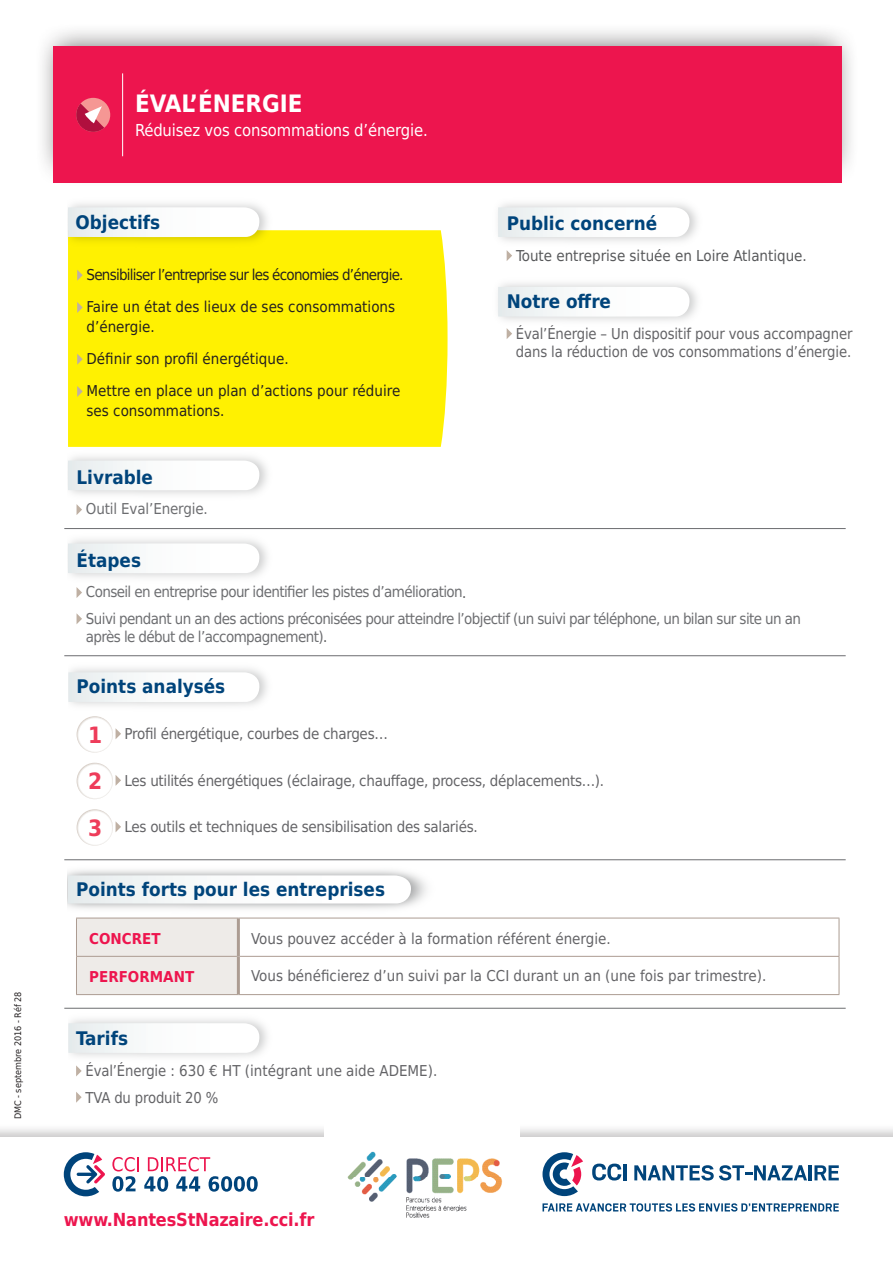
<style>
.page{position:relative;width:893px;height:1263px;background:#fff}
.page>*{position:absolute;margin:0;border:0;box-sizing:border-box;transform-origin:0 0}
.t1{font:700 24px "DejaVu Sans Condensed";color:#fff}
.t2{font:700 18.75px "DejaVu Sans Condensed";color:#00447b}
.t3{font:700 18px "DejaVu Sans Condensed";letter-spacing:-.01em;color:#ed154e}
.t4{font:16.5px "DejaVu Sans Condensed";letter-spacing:-.01em;color:#fff}
.t5{font:15px/26.2px "DejaVu Sans Condensed";letter-spacing:-.01em;color:#636366}
.t6{font:15px/26.2px "DejaVu Sans Condensed";letter-spacing:-.04em;color:#6c6d70}
.t7{font:15px/32.2px "DejaVu Sans Condensed";color:#231f20}
.t8{font:15px/32.2px "DejaVu Sans Condensed";letter-spacing:-.05em;color:#231f20}
.t9{font:15px "DejaVu Sans Condensed";color:#57585a}
.t10{font:15px "DejaVu Sans Condensed";letter-spacing:-.01em;color:#6c6d70}
.t11{font:700 15px "DejaVu Sans Condensed";color:#ed154e}
.t12{font:9px "DejaVu Sans Condensed";color:#231f20}
.s1{color:#57585a}
.s2{font-weight:700;font-size:22.5px;color:#ee3c5a}
</style>
<div class="page">
<div style="left:34px;top:23px;width:825px;height:165px;background:#231f20;opacity:.67"></div>
<div style="left:53px;top:47px;width:789px;height:136px;background:#ed154e"></div>
<div style="left:68px;top:230px;width:380px;height:217px;background:#fff101"></div>
<img style="left:68px;top:203px;width:209px;height:47px">
<svg style="left:68px;top:207px;width:192px;height:30px"></svg>
<svg style="left:498px;top:207px;width:192px;height:30px"></svg>
<svg style="left:498px;top:287px;width:192px;height:30px"></svg>
<div style="left:0;top:1124px;width:893px;height:139px;background:#231f20;opacity:.25"></div>
<div style="left:0;top:1137px;width:893px;height:126px;background:#fff"></div>
<svg style="left:592px;top:1163px;width:29px;height:17px"></svg>
<hr style="left:623px;top:1164px;width:4px;height:16px;background:#00447b">
<svg style="left:634px;top:1165px;width:173px;height:15px"></svg>
<hr style="left:809px;top:1165px;width:3px;height:15px;background:#00447b">
<svg style="left:814px;top:1165px;width:25px;height:15px"></svg>
<svg style="left:542px;top:1152px;width:41px;height:44px"></svg>
<svg style="left:542px;top:1203px;width:297px;height:8px"></svg>
<svg style="left:112px;top:1157px;width:146px;height:35px"></svg>
<svg style="left:64px;top:1152px;width:41px;height:44px"></svg>
<div style="left:76px;top:98px;width:34px;height:34px;background:#f59794;border-radius:50%"></div>
<svg style="left:76px;top:104px;width:28px;height:28px"></svg>
<svg style="left:68px;top:875px;width:344px;height:29px"></svg>
<hr style="left:122px;top:73px;width:1px;height:83px;background:#fff">
<svg style="left:77px;top:270px;width:6px;height:11px"></svg>
<svg style="left:77px;top:302px;width:6px;height:11px"></svg>
<svg style="left:77px;top:354px;width:6px;height:11px"></svg>
<svg style="left:77px;top:386px;width:6px;height:11px"></svg>
<svg style="left:68px;top:672px;width:192px;height:30px"></svg>
<svg style="left:68px;top:1023px;width:192px;height:30px"></svg>
<svg style="left:76px;top:1065px;width:6px;height:11px"></svg>
<svg style="left:76px;top:1092px;width:6px;height:11px"></svg>
<svg style="left:507px;top:250px;width:5px;height:11px"></svg>
<svg style="left:507px;top:328px;width:5px;height:11px"></svg>
<div style="left:77px;top:919px;width:160px;height:75px;background:#eeebe8"></div>
<svg style="left:240px;top:919px;width:599px;height:75px"></svg>
<hr style="left:76px;top:918px;width:162px;height:1px;background:#ac9c92">
<hr style="left:76px;top:918px;width:1px;height:38px;background:#ac9c92">
<hr style="left:238px;top:918px;width:601px;height:1px;background:#ac9c92">
<hr style="left:839px;top:918px;width:1px;height:38px;background:#ac9c92">
<hr style="left:76px;top:956px;width:161px;height:1px;background:#ac9c92">
<hr style="left:76px;top:957px;width:1px;height:37px;background:#ac9c92">
<hr style="left:240px;top:956px;width:599px;height:1px;background:#ac9c92">
<hr style="left:839px;top:957px;width:1px;height:37px;background:#ac9c92">
<hr style="left:76px;top:994px;width:162px;height:1px;background:#ac9c92">
<hr style="left:238px;top:994px;width:601px;height:1px;background:#ac9c92">
<hr style="left:237px;top:918px;width:3px;height:38px;background:#ac9c92">
<hr style="left:237px;top:956px;width:3px;height:38px;background:#ac9c92">
<hr style="left:64px;top:1008px;width:782px;height:1px;background:#6c6d70">
<hr style="left:64px;top:859px;width:782px;height:1px;background:#6c6d70">
<hr style="left:64px;top:655px;width:782px;height:1px;background:#6c6d70">
<svg style="left:77px;top:716px;width:36px;height:37px"></svg>
<svg style="left:116px;top:729px;width:5px;height:10px"></svg>
<svg style="left:77px;top:763px;width:36px;height:36px"></svg>
<svg style="left:116px;top:775px;width:5px;height:10px"></svg>
<svg style="left:77px;top:809px;width:36px;height:37px"></svg>
<svg style="left:116px;top:822px;width:5px;height:10px"></svg>
<svg style="left:68px;top:543px;width:192px;height:30px"></svg>
<svg style="left:77px;top:587px;width:5px;height:11px"></svg>
<svg style="left:77px;top:614px;width:5px;height:10px"></svg>
<hr style="left:64px;top:528px;width:782px;height:1px;background:#6c6d70">
<svg style="left:68px;top:460px;width:192px;height:30px"></svg>
<svg style="left:77px;top:505px;width:5px;height:10px"></svg>
<img style="left:324px;top:1124px;width:195px;height:94px">
<p class="t12" style="left:11px;top:1119px;width:129px;rotate:-90deg">DMC - septembre 2016 - Réf 28</p>
<h1 class="t1" style="left:135px;top:84px;width:169px">évAl’énergie</h1>
<p class="t4" style="left:135px;top:117px;width:294px">Réduisez vos consommations d’énergie.</p>
<p class="t2" style="left:75px;top:207px;width:86px">Objectifs</p>
<p class="t8" style="left:87px;top:258px;width:319px">Sensibiliser l’entreprise sur les économies d’énergie.<br>Faire un état des lieux de ses consommations</p>
<p class="t7" style="left:87px;top:310px;width:315px">d’énergie.<br>Définir son profil énergétique.<br>Mettre en place un plan d’actions pour réduire</p>
<p class="t7" style="left:87px;top:394px;width:139px">ses consommations.</p>
<p class="t2" style="left:77px;top:462px;width:78px">Livrable</p>
<p class="t10" style="left:86px;top:497px;width:123px">Outil Eval’Energie.</p>
<p class="t2" style="left:507px;top:208px;width:152px">Public concerné</p>
<p class="t9" style="left:516px;top:244px;width:292px">Toute entreprise située en Loire Atlantique.</p>
<p class="t2" style="left:507px;top:286px;width:106px">Notre offre</p>
<p class="t5" style="left:516px;top:325px;width:338px;line-height:18px">éval’énergie – Un dispositif pour vous accompagner dans la réduction de vos consommations d’énergie.</p>
<p class="t2" style="left:77px;top:544px;width:66px">étapes</p>
<p class="t6" style="left:86px;top:578px;width:717px">Conseil en entreprise pour identifier les pistes d’amélioration<span class="s1">.<br></span>Suivi pendant un an des actions préconisées pour atteindre l’objectif (un suivi par téléphone, un bilan sur site un an</p>
<p class="t6" style="left:86px;top:623px;width:243px">après le début de l’accompagnement)<span class="s1">.</span></p>
<p class="t2" style="left:77px;top:670px;width:150px">Points analysés</p>
<p class="t5" style="left:88px;top:720px;width:301px"><span class="s2">1</span> Profil énergétique, courbes de charges…</p>
<p class="t5" style="left:88px;top:767px;width:518px"><span class="s2">2</span> Les utilités énergétiques (éclairage, chauffage, process, déplacements…).</p>
<p class="t5" style="left:88px;top:813px;width:391px"><span class="s2">3</span> Les outils et techniques de sensibilisation des salariés.</p>
<p class="t2" style="left:76px;top:874px;width:310px">Points forts pour les entreprises</p>
<p class="t11" style="left:89px;top:926px;width:70px">concret</p>
<p class="t5" style="left:251px;top:925px;width:361px">Vous pouvez accéder à la formation référent énergie.</p>
<p class="t11" style="left:89px;top:964px;width:86px">performant</p>
<p class="t5" style="left:251px;top:962px;width:517px">Vous bénéficierez d’un suivi par la CCI durant un an (une fois par trimestre).</p>
<p class="t2" style="left:76px;top:1023px;width:53px">Tarifs</p>
<p class="t5" style="left:86px;top:1058px;width:353px">éval’énergie : 630 € HT (intégrant une aide ADEME).<br>TVA du produit 20 %</p>
<p class="t3" style="left:64px;top:1205px;width:252px">www.NantesStNazaire.cci.fr</p>
</div>
